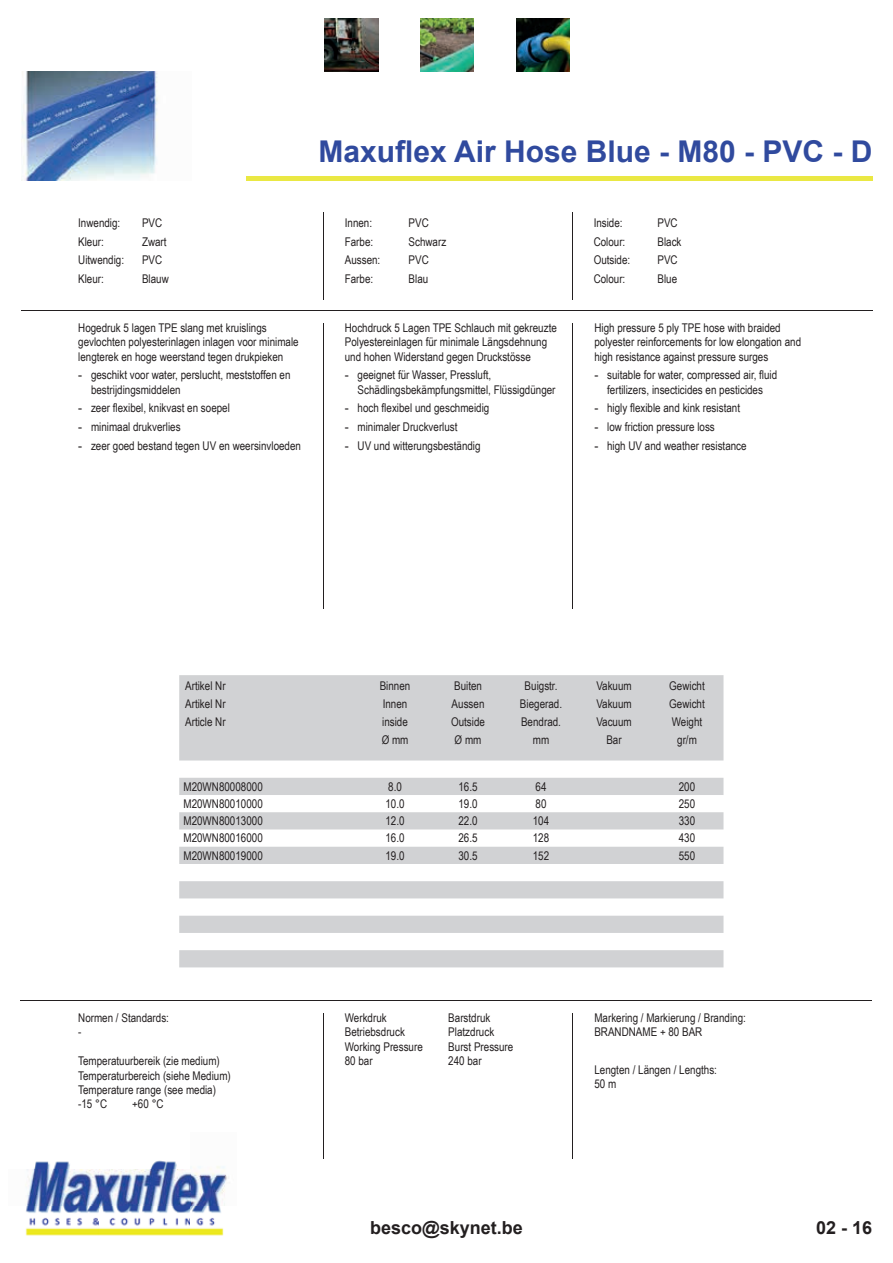
<style>
.page{position:relative;width:893px;height:1263px;background:#fff}
.page>*{position:absolute;margin:0;border:0;box-sizing:border-box;transform-origin:0 0}
.t1{font:700 30px "Arial";color:#304a9e}
.t2{font:700 18px "Arial";color:#231f20}
.t3{font:12px/18px "Arial Narrow";color:#231f20}
.s1{font-family:"Arial"}
</style>
<div class="page">
<hr style="left:246px;top:176px;width:627px;height:4px;background:#eae843">
<hr style="left:323px;top:212px;width:1px;height:88px;background:#231f20">
<hr style="left:572px;top:212px;width:1px;height:88px;background:#231f20">
<hr style="left:323px;top:323px;width:1px;height:285px;background:#231f20">
<hr style="left:572px;top:323px;width:1px;height:285px;background:#231f20">
<hr style="left:21px;top:310px;width:852px;height:1px;background:#231f20">
<hr style="left:21px;top:1000px;width:851px;height:1px;background:#231f20">
<hr style="left:323px;top:1013px;width:1px;height:146px;background:#231f20">
<hr style="left:572px;top:1013px;width:1px;height:146px;background:#231f20">
<img style="left:325px;top:18px;width:53px;height:53px">
<img style="left:421px;top:18px;width:53px;height:53px">
<img style="left:516px;top:18px;width:53px;height:53px">
<img style="left:25px;top:1160px;width:204px;height:76px">
<img style="left:21px;top:71px;width:137px;height:109px">
<svg style="left:179px;top:675px;width:544px;height:292px;fill:#d1d2d4"></svg>
<h1 class="t1" style="left:319px;top:130px;width:556px">Maxuflex Air Hose Blue - M80 - PVC - D</h1>
<p class="t3" style="left:78px;top:213px;width:44px">Inwendig:</p>
<p class="t3" style="left:142px;top:213px;width:22px">PVC</p>
<p class="t3" style="left:78px;top:232px;width:27px">Kleur:</p>
<p class="t3" style="left:142px;top:232px;width:26px">Zwart</p>
<p class="t3" style="left:78px;top:250px;width:47px">Uitwendig:</p>
<p class="t3" style="left:142px;top:250px;width:22px">PVC</p>
<p class="t3" style="left:78px;top:269px;width:27px">Kleur:</p>
<p class="t3" style="left:142px;top:269px;width:28px">Blauw</p>
<p class="t3" style="left:78px;top:320px;width:222px;line-height:14.4px">Hogedruk 5 lagen TPE slang met kruislings gevlochten polyesterinlagen inlagen voor minimale lengterek en hoge weerstand tegen drukpieken</p>
<p class="t3" style="left:91px;top:367px;width:201px;line-height:14.4px;text-indent:-13px"><span class="s1">-</span> geschikt voor water, perslucht, meststoffen en bestrijdingsmiddelen</p>
<p class="t3" style="left:78px;top:399px;width:153px"><span class="s1">-</span> zeer flexibel, knikvast en soepel</p>
<p class="t3" style="left:78px;top:417px;width:104px"><span class="s1">-</span> minimaal drukverlies</p>
<p class="t3" style="left:78px;top:436px;width:224px"><span class="s1">-</span> zeer goed bestand tegen UV en weersinvloeden</p>
<p class="t3" style="left:345px;top:213px;width:29px">Innen:</p>
<p class="t3" style="left:409px;top:213px;width:22px">PVC</p>
<p class="t3" style="left:345px;top:232px;width:30px">Farbe:</p>
<p class="t3" style="left:409px;top:232px;width:39px">Schwarz</p>
<p class="t3" style="left:345px;top:250px;width:37px">Aussen:</p>
<p class="t3" style="left:409px;top:250px;width:22px">PVC</p>
<p class="t3" style="left:345px;top:269px;width:30px">Farbe:</p>
<p class="t3" style="left:409px;top:269px;width:21px">Blau</p>
<p class="t3" style="left:345px;top:320px;width:214px;line-height:14.4px">Hochdruck 5 Lagen TPE Schlauch mit gekreuzte<br>Polyestereinlagen für minimale Längsdehnung und hohen Widerstand gegen Druckstösse</p>
<p class="t3" style="left:358px;top:367px;width:199px;line-height:14.4px;text-indent:-13px"><span class="s1">-</span> geeignet für Wasser, Pressluft,<br>Schädlingsbekämpfungsmittel, Flüssigdünger</p>
<p class="t3" style="left:345px;top:399px;width:146px"><span class="s1">-</span> hoch flexibel und geschmeidig</p>
<p class="t3" style="left:345px;top:417px;width:114px"><span class="s1">-</span> minimaler Druckverlust</p>
<p class="t3" style="left:345px;top:436px;width:137px"><span class="s1">-</span> UV und witterungsbeständig</p>
<p class="t3" style="left:594px;top:213px;width:30px">Inside:</p>
<p class="t3" style="left:657px;top:213px;width:22px">PVC</p>
<p class="t3" style="left:594px;top:232px;width:33px">Colour:</p>
<p class="t3" style="left:657px;top:232px;width:26px">Black</p>
<p class="t3" style="left:594px;top:250px;width:38px">Outside:</p>
<p class="t3" style="left:657px;top:250px;width:22px">PVC</p>
<p class="t3" style="left:594px;top:269px;width:33px">Colour:</p>
<p class="t3" style="left:657px;top:269px;width:21px">Blue</p>
<p class="t3" style="left:594px;top:320px;width:208px;line-height:14.4px">High pressure 5 ply TPE hose with braided polyester reinforcements for low elongation and high resistance against pressure surges</p>
<p class="t3" style="left:594px;top:367px;width:184px;line-height:14.4px;text-align:center"><span class="s1">-</span> suitable for water, compressed air, fluid fertilizers, insecticides en pesticides</p>
<p class="t3" style="left:594px;top:399px;width:147px"><span class="s1">-</span> higly flexible and kink resistant</p>
<p class="t3" style="left:594px;top:417px;width:122px"><span class="s1">-</span> low friction pressure loss</p>
<p class="t3" style="left:594px;top:436px;width:154px"><span class="s1">-</span> high UV and weather resistance</p>
<p class="t3" style="left:185px;top:676px;width:42px;text-align:justify">Artikel Nr Artikel Nr Article Nr</p>
<p class="t3" style="left:380px;top:676px;width:32px">Binnen<br>Innen inside<br>Ø mm</p>
<p class="t3" style="left:451px;top:676px;width:35px">Buiten<br>Aussen<br>Outside<br>Ø mm</p>
<p class="t3" style="left:520px;top:676px;width:44px;text-align:center">Buigstr.<br>Biegerad.<br>Bendrad. mm</p>
<p class="t3" style="left:596px;top:676px;width:37px;text-align:center">Vakuum<br>Vakuum<br>Vacuum<br>Bar</p>
<p class="t3" style="left:669px;top:676px;width:37px;text-align:center">Gewicht<br>Gewicht<br>Weight gr/m</p>
<p class="t3" style="left:183px;top:777px;width:81px">M20WN80008000</p>
<p class="t3" style="left:388px;top:777px;width:15px">8.0</p>
<p class="t3" style="left:458px;top:777px;width:21px">16.5</p>
<p class="t3" style="left:536px;top:777px;width:12px">64</p>
<p class="t3" style="left:679px;top:777px;width:18px">200</p>
<p class="t3" style="left:183px;top:794px;width:81px">M20WN80010000</p>
<p class="t3" style="left:385px;top:794px;width:21px">10.0</p>
<p class="t3" style="left:458px;top:794px;width:21px">19.0</p>
<p class="t3" style="left:536px;top:794px;width:12px">80</p>
<p class="t3" style="left:679px;top:794px;width:18px">250</p>
<p class="t3" style="left:183px;top:811px;width:81px">M20WN80013000</p>
<p class="t3" style="left:385px;top:811px;width:21px">12.0</p>
<p class="t3" style="left:458px;top:811px;width:21px">22.0</p>
<p class="t3" style="left:533px;top:811px;width:18px">104</p>
<p class="t3" style="left:679px;top:811px;width:18px">330</p>
<p class="t3" style="left:183px;top:829px;width:81px">M20WN80016000</p>
<p class="t3" style="left:385px;top:829px;width:21px">16.0</p>
<p class="t3" style="left:458px;top:829px;width:21px">26.5</p>
<p class="t3" style="left:533px;top:829px;width:18px">128</p>
<p class="t3" style="left:679px;top:829px;width:18px">430</p>
<p class="t3" style="left:183px;top:846px;width:81px">M20WN80019000</p>
<p class="t3" style="left:385px;top:846px;width:21px">19.0</p>
<p class="t3" style="left:458px;top:846px;width:21px">30.5</p>
<p class="t3" style="left:533px;top:846px;width:18px">152</p>
<p class="t3" style="left:679px;top:846px;width:18px">550</p>
<p class="t3" style="left:78px;top:1010px;width:92px;line-height:14.4px">Normen / Standards: -</p>
<p class="t3" style="left:78px;top:1053px;width:154px;line-height:14.4px">Temperatuurbereik (zie medium)<br>Temperaturbereich (siehe Medium)<br>Temperature range (see media) -15 °C</p>
<p class="t3" style="left:132px;top:1095px;width:33px">+60 °C</p>
<p class="t3" style="left:345px;top:1008px;width:43px">Werkdruk</p>
<p class="t3" style="left:448px;top:1008px;width:44px">Barstdruk</p>
<p class="t3" style="left:345px;top:1023px;width:62px">Betriebsdruck</p>
<p class="t3" style="left:448px;top:1023px;width:47px">Platzdruck</p>
<p class="t3" style="left:345px;top:1037px;width:80px">Working Pressure</p>
<p class="t3" style="left:448px;top:1037px;width:67px">Burst Pressure</p>
<p class="t3" style="left:345px;top:1051px;width:29px">80 bar</p>
<p class="t3" style="left:448px;top:1051px;width:35px">240 bar</p>
<p class="t3" style="left:594px;top:1010px;width:153px;line-height:14.4px">Markering / Markierung / Branding:<br>BRANDNAME + 80 BAR</p>
<p class="t3" style="left:594px;top:1062px;width:124px;line-height:14.4px">Lengten / Längen / Lengths:<br>50 m</p>
<h2 class="t2" style="left:370px;top:1215px;width:154px">besco@skynet.be</h2>
<h2 class="t2" style="left:816px;top:1215px;width:58px">02 - 16</h2>
</div>
